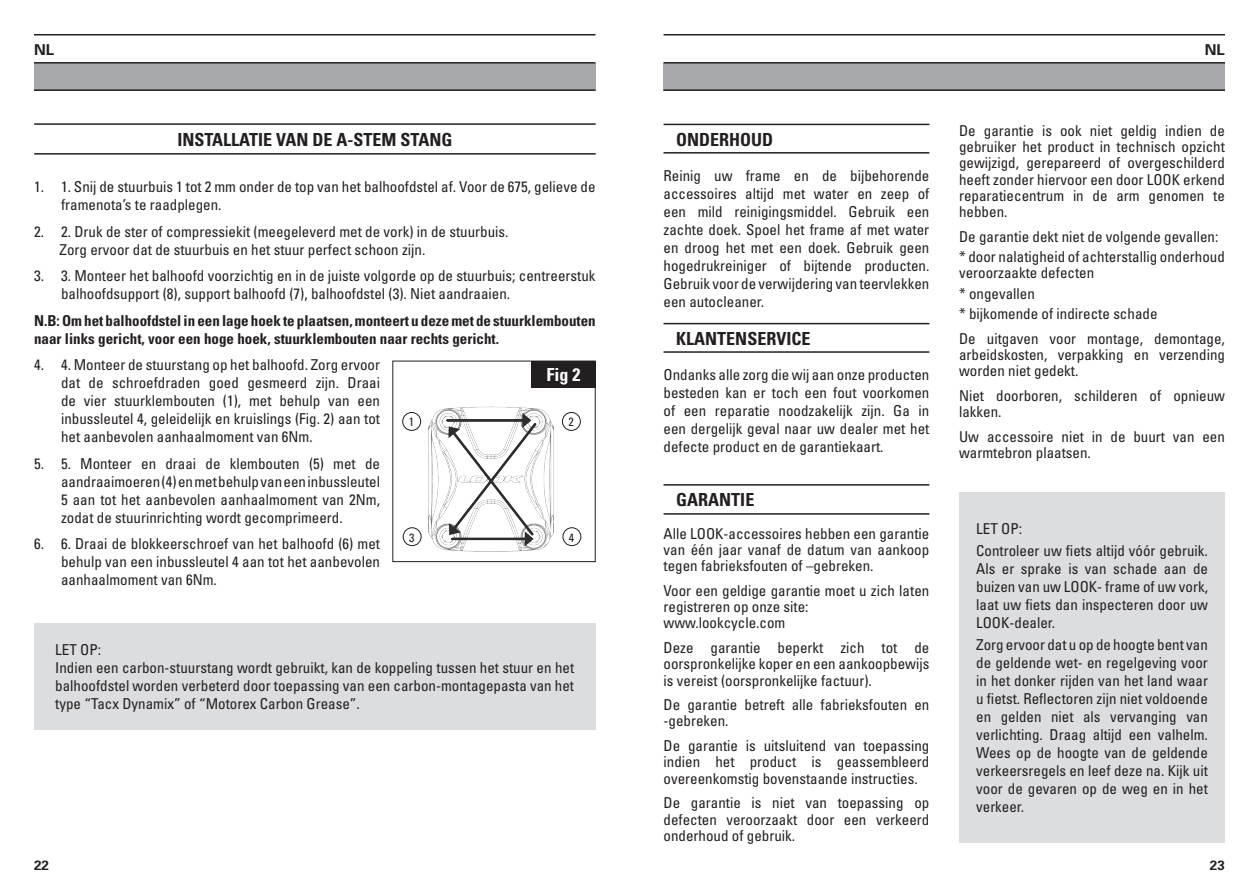
<style>
.page{position:relative;width:1259px;height:893px;background:#fff}
.page>*{position:absolute;margin:0;border:0;box-sizing:border-box;transform-origin:0 0}
.t1{font:700 condensed 18px "Univers";color:#231f20}
.t2{font:700 condensed 18px "Univers";color:#fff}
.t3{font:condensed 15px/18px "Univers";color:#231f20;text-align:justify}
.t4{font:700 condensed 15px/18px "Univers";color:#231f20}
.t5{font:700 15px "Univers";color:#231f20}
.t6{font:700 13.5px "Univers";color:#231f20}
.t7{font:condensed 12px "Univers";color:#231f20}
</style>
<div class="page">
<hr style="left:34px;top:34px;width:561px;height:1px;background:#231f20">
<div style="left:34px;top:63px;width:561px;height:27px;background:#a8a9ad"></div>
<hr style="left:34px;top:62px;width:561px;height:2px;background:#231f20">
<hr style="left:34px;top:89px;width:561px;height:2px;background:#231f20">
<hr style="left:663px;top:34px;width:562px;height:1px;background:#231f20">
<div style="left:663px;top:63px;width:562px;height:27px;background:#a8a9ad"></div>
<hr style="left:663px;top:62px;width:562px;height:2px;background:#231f20">
<hr style="left:663px;top:89px;width:562px;height:2px;background:#231f20">
<hr style="left:34px;top:153px;width:561px;height:2px;background:#231f20">
<hr style="left:34px;top:123px;width:561px;height:2px;background:#231f20">
<hr style="left:663px;top:124px;width:266px;height:1px;background:#231f20">
<hr style="left:663px;top:152px;width:266px;height:2px;background:#231f20">
<hr style="left:663px;top:323px;width:266px;height:1px;background:#231f20">
<hr style="left:663px;top:351px;width:266px;height:2px;background:#231f20">
<hr style="left:663px;top:484px;width:266px;height:1px;background:#231f20">
<hr style="left:663px;top:513px;width:266px;height:2px;background:#231f20">
<div style="left:959px;top:492px;width:266px;height:350px;background:#dcdddf"></div>
<div style="left:531px;top:361px;width:64px;height:27px;background:#231f20"></div>
<img style="left:428px;top:406px;width:126px;height:146px">
<div style="left:402px;top:412px;width:19px;height:19px;border:1px solid #231f20;border-radius:50%"></div>
<div style="left:403px;top:527px;width:18px;height:19px;border:1px solid #231f20;border-radius:50%"></div>
<div style="left:562px;top:412px;width:19px;height:19px;border:1px solid #231f20;border-radius:50%"></div>
<div style="left:562px;top:527px;width:19px;height:19px;border:1px solid #231f20;border-radius:50%"></div>
<div style="left:34px;top:623px;width:561px;height:106px;background:#dcdddf"></div>
<p class="t5" style="left:34px;top:40px;width:22px">NL</p>
<p class="t5" style="left:1205px;top:40px;width:22px">NL</p>
<p class="t1" style="left:177px;top:128px;width:277px">INSTALLATIE VAN DE A-STEM STANG</p>
<p class="t1" style="left:676px;top:129px;width:99px">ONDERHOUD</p>
<p class="t3" style="left:663px;top:166px;width:267px">Reinig uw frame en de bijbehorende accessoires altijd met water en zeep of een mild reinigingsmiddel. Gebruik een zachte doek. Spoel het frame af met water en droog het met een doek. Gebruik geen hogedrukreiniger of bijtende producten.<br>Gebruik voor de verwijdering van teervlekken een autocleaner.</p>
<p class="t1" style="left:676px;top:328px;width:136px">KLANTENSERVICE</p>
<p class="t3" style="left:663px;top:366px;width:267px">Ondanks alle zorg die wij aan onze producten besteden kan er toch een fout voorkomen of een reparatie noodzakelijk zijn. Ga in een dergelijk geval naar uw dealer met het defecte product en de garantiekaart.</p>
<p class="t1" style="left:676px;top:488px;width:80px">GARANTIE</p>
<p class="t3" style="left:663px;top:525px;width:267px;line-height:16.2px">Alle LOOK-accessoires hebben een garantie van één jaar vanaf de datum van aankoop tegen fabrieksfouten of –gebreken.</p>
<p class="t3" style="left:663px;top:582px;width:267px;line-height:16.2px;text-align:left">Voor een geldige garantie moet u zich laten registreren op onze site: www.lookcycle.com</p>
<p class="t3" style="left:663px;top:639px;width:267px;line-height:16.2px">Deze garantie beperkt zich tot de oorspronkelijke koper en een aankoopbewijs is vereist (oorspronkelijke factuur).</p>
<p class="t3" style="left:663px;top:696px;width:267px;line-height:16.2px">De garantie betreft alle fabrieksfouten en -gebreken.</p>
<p class="t3" style="left:663px;top:737px;width:267px;line-height:16.2px">De garantie is uitsluitend van toepassing indien het product is geassembleerd overeenkomstig bovenstaande instructies.</p>
<p class="t3" style="left:663px;top:794px;width:267px;line-height:16.2px">De garantie is niet van toepassing op defecten veroorzaakt door een verkeerd onderhoud of gebruik.</p>
<p class="t3" style="left:61px;top:177px;width:536px;text-indent:-27px">1. 1. Snij de stuurbuis 1 tot 2 mm onder de top van het balhoofdstel af. Voor de 675, gelieve de framenota’s te raadplegen.</p>
<p class="t3" style="left:60px;top:222px;width:450px;text-indent:-26px">2. 2. Druk de ster of compressiekit (meegeleverd met de vork) in de stuurbuis.<br>Zorg ervoor dat de stuurbuis en het stuur perfect schoon zijn.</p>
<p class="t3" style="left:61px;top:266px;width:536px;text-indent:-27px">3. 3. Monteer het balhoofd voorzichtig en in de juiste volgorde op de stuurbuis; centreerstuk balhoofdsupport (8), support balhoofd (7), balhoofdstel (3). Niet aandraaien.</p>
<p class="t4" style="left:34px;top:311px;width:563px">N.B: Om het balhoofdstel in een lage hoek te plaatsen, monteert u deze met de stuurklembouten naar links gericht, voor een hoge hoek, stuurklembouten naar rechts gericht.</p>
<p class="t3" style="left:61px;top:355px;width:320px;text-indent:-27px">4. 4. Monteer de stuurstang op het balhoofd. Zorg ervoor dat de schroefdraden goed gesmeerd zijn. Draai de vier stuurklembouten (1), met behulp van een inbussleutel 4, geleidelijk en kruislings (Fig. 2) aan tot het aanbevolen aanhaalmoment van 6Nm.</p>
<p class="t3" style="left:61px;top:454px;width:320px;text-indent:-27px">5. 5. Monteer en draai de klembouten (5) met de aandraaimoeren (4) en met behulp van een inbussleutel 5 aan tot het aanbevolen aanhaalmoment van 2Nm, zodat de stuurinrichting wordt gecomprimeerd.</p>
<p class="t3" style="left:61px;top:534px;width:320px;text-indent:-27px">6. 6. Draai de blokkeerschroef van het balhoofd (6) met behulp van een inbussleutel 4 aan tot het aanbevolen aanhaalmoment van 6Nm.</p>
<p class="t2" style="left:546px;top:364px;width:35px">Fig 2</p>
<p class="t7" style="left:568px;top:414px;width:7px">2</p>
<p class="t7" style="left:409px;top:414px;width:7px">1</p>
<p class="t7" style="left:409px;top:530px;width:7px">3</p>
<p class="t7" style="left:569px;top:530px;width:7px">4</p>
<p class="t3" style="left:55px;top:640px;width:520px;text-align:left">LET OP:<br>Indien een carbon-stuurstang wordt gebruikt, kan de koppeling tussen het stuur en het balhoofdstel worden verbeterd door toepassing van een carbon-montagepasta van het type “Tacx Dynamix” of “Motorex Carbon Grease”.</p>
<p class="t3" style="left:959px;top:122px;width:267px;line-height:16.2px">De garantie is ook niet geldig indien de gebruiker het product in technisch opzicht gewijzigd, gerepareerd of overgeschilderd heeft zonder hiervoor een door LOOK erkend reparatiecentrum in de arm genomen te hebben.</p>
<p class="t3" style="left:959px;top:226px;width:267px;line-height:20.4px">De garantie dekt niet de volgende gevallen: * door nalatigheid of achterstallig onderhoud</p>
<p class="t3" style="left:959px;top:262px;width:200px;line-height:20.4px;text-align:left">veroorzaakte defecten<br>* ongevallen<br>* bijkomende of indirecte schade</p>
<p class="t3" style="left:959px;top:330px;width:267px;line-height:16.2px">De uitgaven voor montage, demontage, arbeidskosten, verpakking en verzending worden niet gedekt.</p>
<p class="t3" style="left:959px;top:387px;width:267px;line-height:16.2px">Niet doorboren, schilderen of opnieuw lakken.</p>
<p class="t3" style="left:959px;top:428px;width:267px;line-height:16.2px">Uw accessoire niet in de buurt van een warmtebron plaatsen.</p>
<p class="t3" style="left:976px;top:517px;width:233px;line-height:22.2px">LET OP:<br>Controleer uw fiets altijd vóór gebruik.</p>
<p class="t3" style="left:976px;top:559px;width:233px">Als er sprake is van schade aan de buizen van uw LOOK- frame of uw vork, laat uw fiets dan inspecteren door uw LOOK-dealer.</p>
<p class="t3" style="left:976px;top:635px;width:233px">Zorg ervoor dat u op de hoogte bent van de geldende wet- en regelgeving voor in het donker rijden van het land waar u fietst. Reflectoren zijn niet voldoende en gelden niet als vervanging van verlichting. Draag altijd een valhelm.<br>Wees op de hoogte van de geldende verkeersregels en leef deze na. Kijk uit voor de gevaren op de weg en in het verkeer.</p>
<p class="t6" style="left:34px;top:856px;width:17px">22</p>
<p class="t6" style="left:1210px;top:856px;width:17px">23</p>
</div>
